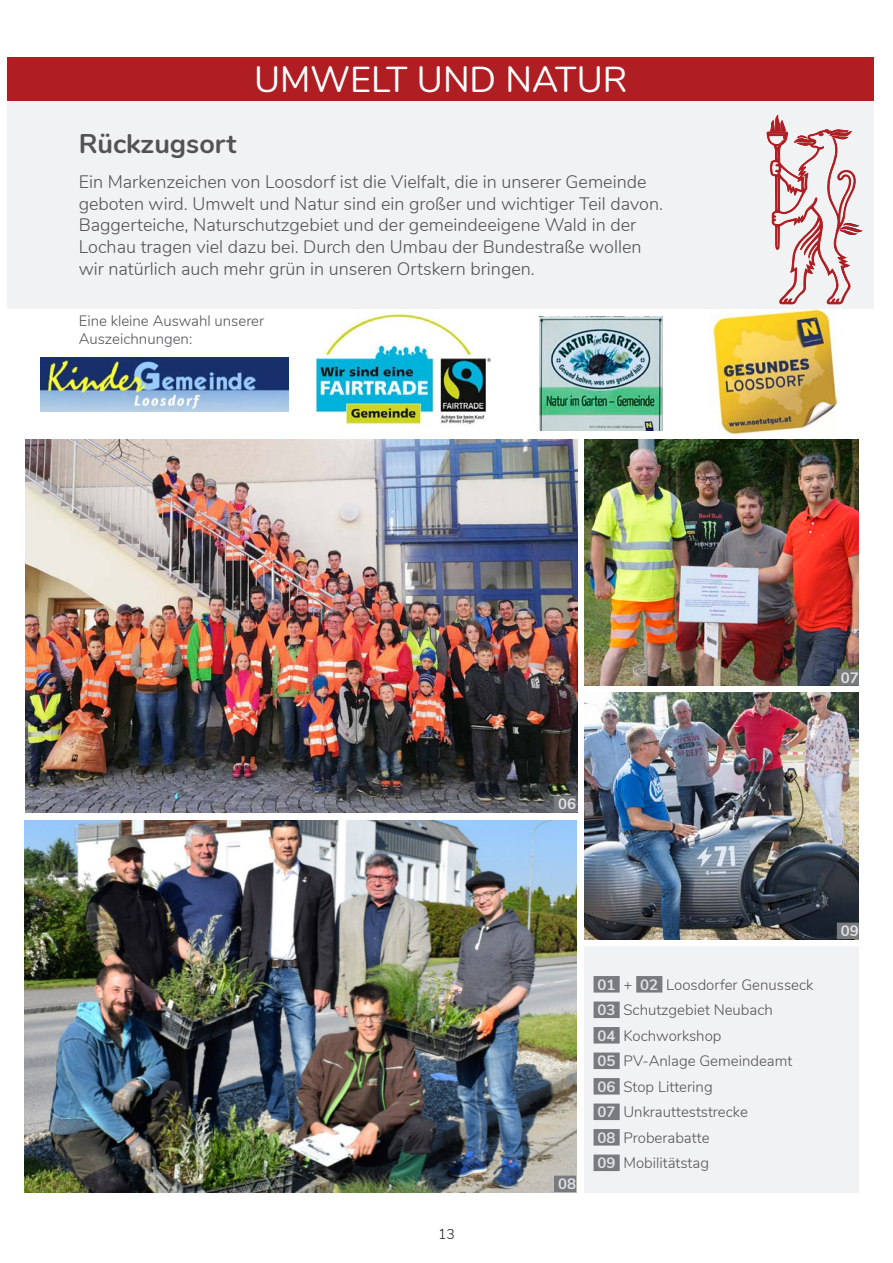
<style>
.page{position:relative;width:893px;height:1263px;background:#fff}
.page>*{position:absolute;margin:0;border:0;box-sizing:border-box;transform-origin:0 0}
.Subtitle_1{font:36px "Nunito";color:#fff}
.Subtitle_2{font:700 27px "Nunito";color:#535355}
.Body{font:300 18px/21.6px "Nunito";color:#535355}
.Body_2{font:300 15px/25.5px "Nunito";color:#535355}
.Body-2{font:300 15px/18px "Nunito";color:#535355}
.Body_2-2{font:700 15px "Nunito";color:#e0e1e3}
.t1{font:300 14.1px "Nunito";color:#231f20}
.s1{font-weight:700;color:#e0e1e3}
</style>
<div class="page">
<div style="left:8px;top:57px;width:866px;height:252px;background:#f1f2f3"></div>
<svg style="left:766px;top:115px;width:96px;height:189px"></svg>
<div style="left:8px;top:57px;width:866px;height:44px;background:#af1e22"></div>
<img style="left:584px;top:693px;width:275px;height:246px">
<img style="left:710px;top:310px;width:127px;height:124px">
<img style="left:539px;top:317px;width:124px;height:114px">
<img style="left:584px;top:439px;width:275px;height:247px">
<img style="left:26px;top:439px;width:551px;height:373px">
<img style="left:25px;top:821px;width:551px;height:371px">
<div style="left:584px;top:946px;width:275px;height:246px;background:#f1f2f3"></div>
<div style="left:594px;top:976px;width:26px;height:16px;background:#787a7d"></div>
<div style="left:636px;top:976px;width:26px;height:16px;background:#787a7d"></div>
<div style="left:594px;top:1001px;width:26px;height:17px;background:#787a7d"></div>
<div style="left:594px;top:1027px;width:26px;height:16px;background:#787a7d"></div>
<div style="left:594px;top:1052px;width:26px;height:17px;background:#787a7d"></div>
<div style="left:594px;top:1078px;width:26px;height:16px;background:#787a7d"></div>
<div style="left:594px;top:1103px;width:26px;height:17px;background:#787a7d"></div>
<div style="left:594px;top:1129px;width:26px;height:16px;background:#787a7d"></div>
<div style="left:594px;top:1154px;width:26px;height:17px;background:#787a7d"></div>
<div style="left:554px;top:796px;width:22px;height:16px;background:#787a7d"></div>
<div style="left:837px;top:669px;width:22px;height:16px;background:#787a7d"></div>
<div style="left:837px;top:922px;width:22px;height:17px;background:#787a7d"></div>
<div style="left:554px;top:1175px;width:22px;height:17px;background:#787a7d"></div>
<img style="left:315px;top:313px;width:176px;height:114px">
<img style="left:40px;top:357px;width:249px;height:54px">
<p class="Subtitle_2" style="left:79px;top:124px;width:159px">Rückzugsort</p>
<p class="Subtitle_1" style="left:254px;top:53px;width:375px">UMWELT UND NATUR</p>
<p class="Body" style="left:79px;top:170px;width:586px">Ein Markenzeichen von Loosdorf ist die Vielfalt, die in unserer Gemeinde geboten wird. Umwelt und Natur sind ein großer und wichtiger Teil davon.<br>Baggerteiche, Naturschutzgebiet und der gemeindeeigene Wald in der Lochau tragen viel dazu bei. Durch den Umbau der Bundestraße wollen</p>
<p class="Body" style="left:79px;top:256px;width:458px">wir natürlich auch mehr grün in unseren Ortskern bringen.</p>
<p class="Body-2" style="left:79px;top:311px;width:187px">Eine kleine Auswahl unserer<br>Auszeichnungen:</p>
<p class="t1" style="left:438px;top:1224px;width:18px">13</p>
<p class="Body_2-2" style="left:841px;top:666px;width:19px">07</p>
<p class="Body_2-2" style="left:558px;top:793px;width:19px">06</p>
<p class="Body_2-2" style="left:558px;top:1173px;width:19px">08</p>
<p class="Body_2" style="left:598px;top:971px;width:217px"><span class="s1">01</span> + <span class="s1">02</span> Loosdorfer Genusseck<br><span class="s1">03</span> Schutzgebiet Neubach</p>
<p class="Body_2" style="left:598px;top:1022px;width:125px"><span class="s1">04</span> Kochworkshop</p>
<p class="Body_2" style="left:598px;top:1047px;width:196px"><span class="s1">05</span> PV-Anlage Gemeindeamt</p>
<p class="Body_2" style="left:598px;top:1073px;width:117px"><span class="s1">06</span> Stop Littering</p>
<p class="Body_2" style="left:598px;top:1098px;width:152px"><span class="s1">07</span> Unkrautteststrecke</p>
<p class="Body_2" style="left:598px;top:1124px;width:114px"><span class="s1">08</span> Proberabatte</p>
<p class="Body_2" style="left:598px;top:1149px;width:113px"><span class="s1">09</span> Mobilitätstag</p>
<p class="Body_2-2" style="left:841px;top:920px;width:19px">09</p>
</div>
